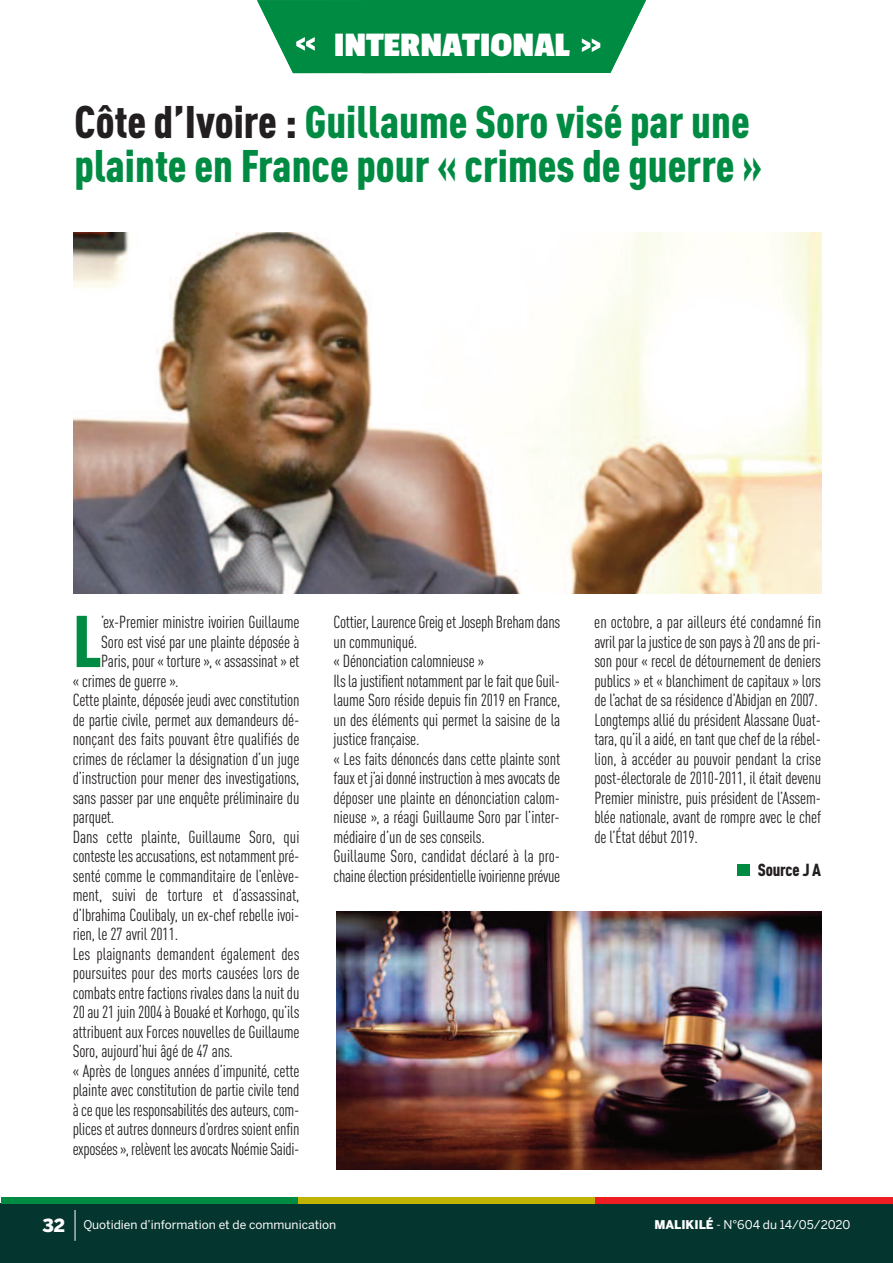
<style>
.page{position:relative;width:893px;height:1263px;background:#fff}
.page>*{position:absolute;margin:0;border:0;box-sizing:border-box;transform-origin:0 0}
.t1{font:900 condensed 72px "DIN Pro";color:#008b43}
.t2{font:900 condensed 45px/43.5px "DIN Pro";color:#008b43}
.t3{font:700 36px "Passion One";color:#fff}
.t4{font:condensed 17.25px/19.5px "DIN Pro";letter-spacing:-.01em;color:#231f20}
.t5{font:900 condensed 17.25px "DIN Pro";letter-spacing:-.01em;color:#231f20}
.t6{font:12px "Benton Sans";color:#fff}
.s1{color:#231f20}
.s2{font-weight:900;font-size:18px}
.s3{font-weight:900}
</style>
<div class="page">
<div style="left:1px;top:1203px;width:892px;height:60px;background:#05352f"></div>
<div style="left:1px;top:1197px;width:297px;height:6px;background:#008b43"></div>
<div style="left:298px;top:1197px;width:298px;height:6px;background:#c0b301"></div>
<div style="left:596px;top:1197px;width:297px;height:6px;background:#ee1d23"></div>
<hr style="left:75px;top:1210px;width:1px;height:31px;background:#fff">
<svg style="left:257px;top:0;width:389px;height:73px;background:#189655"></svg>
<div style="left:737px;top:864px;width:13px;height:11px;background:#008b43"></div>
<img style="left:73px;top:232px;width:748px;height:361px">
<img style="left:337px;top:911px;width:484px;height:258px">
<h3 class="t3" style="left:334px;top:26px;width:237px">INTERNATIONAL</h3>
<h2 class="t2" style="left:75px;top:104px;width:689px"><span class="s1">Côte d’Ivoire :</span> Guillaume Soro visé par une plainte en France pour « crimes de guerre »</h2>
<h1 class="t1" style="left:73px;top:616px;width:31px">L</h1>
<p class="t4" style="left:101px;top:614px;width:200px">’ex-Premier ministre ivoirien Guillaume</p>
<p class="t4" style="left:101px;top:633px;width:200px">Soro est visé par une plainte déposée à</p>
<p class="t4" style="left:101px;top:653px;width:200px">Paris, pour « torture », « assassinat » et</p>
<p class="t4" style="left:73px;top:672px;width:107px">« crimes de guerre ».</p>
<p class="t4" style="left:73px;top:692px;width:228px">Cette plainte, déposée jeudi avec constitution</p>
<p class="t4" style="left:73px;top:711px;width:228px">de partie civile, permet aux demandeurs dé-</p>
<p class="t4" style="left:73px;top:731px;width:228px">nonçant des faits pouvant être qualifiés de</p>
<p class="t4" style="left:73px;top:750px;width:228px">crimes de réclamer la désignation d’un juge</p>
<p class="t4" style="left:73px;top:770px;width:228px">d’instruction pour mener des investigations,</p>
<p class="t4" style="left:73px;top:789px;width:228px">sans passer par une enquête préliminaire du</p>
<p class="t4" style="left:73px;top:809px;width:43px">parquet.</p>
<p class="t4" style="left:73px;top:828px;width:228px">Dans cette plainte, Guillaume Soro, qui</p>
<p class="t4" style="left:73px;top:848px;width:228px">contestelesaccusations,estnotammentpré-</p>
<p class="t4" style="left:73px;top:867px;width:228px">senté comme le commanditaire de l’enlève-</p>
<p class="t4" style="left:73px;top:887px;width:228px">ment, suivi de torture et d’assassinat,</p>
<p class="t4" style="left:73px;top:906px;width:228px">d’Ibrahima Coulibaly, un ex-chef rebelle ivoi-</p>
<p class="t4" style="left:73px;top:926px;width:107px">rien, le 27 avril 2011.</p>
<p class="t4" style="left:73px;top:945px;width:228px">Les plaignants demandent également des</p>
<p class="t4" style="left:73px;top:965px;width:228px">poursuites pour des morts causées lors de</p>
<p class="t4" style="left:73px;top:984px;width:228px">combats entre factions rivales dans la nuit du</p>
<p class="t4" style="left:73px;top:1004px;width:228px">20au21juin2004à Bouakéet Korhogo,qu’ils</p>
<p class="t4" style="left:73px;top:1023px;width:228px">attribuent aux Forces nouvelles de Guillaume</p>
<p class="t4" style="left:73px;top:1043px;width:162px">Soro, aujourd’hui âgé de 47 ans.</p>
<p class="t4" style="left:73px;top:1062px;width:228px">« Après de longues années d’impunité, cette</p>
<p class="t4" style="left:73px;top:1082px;width:228px">plainte avec constitution de partie civile tend</p>
<p class="t4" style="left:73px;top:1101px;width:228px">àcequelesresponsabilitésdesauteurs,com-</p>
<p class="t4" style="left:73px;top:1121px;width:228px">plicesetautresdonneursd’ordressoientenfin</p>
<p class="t4" style="left:73px;top:1140px;width:228px">exposées», relèvent lesavocats NoémieSaidi-</p>
<p class="t4" style="left:333px;top:614px;width:228px">Cottier,Laurence GreigetJoseph Brehamdans un communiqué.<br>« Dénonciation calomnieuse » Ilslajustifientnotammentpar lefaitque Guil&shy;laume Soro réside depuis fin 2019 en France, un des éléments qui permet la saisine de la justice française.<br>« Les faits dénoncés dans cette plainte sont fauxet j’aidonnéinstructionàmesavocatsde déposer une plainte en dénonciation calom&shy;nieuse », a réagi Guillaume Soro par l’inter&shy;médiaire d’un de ses conseils.<br>Guillaume Soro, candidat déclaré à la pro&shy;chaineélectionprésidentielleivoirienneprévue</p>
<p class="t4" style="left:594px;top:614px;width:228px">en octobre, a par ailleurs été condamné fin avrilpar lajusticedesonpaysà20ansdepri&shy;son pour « recel de détournement de deniers publics » et « blanchiment de capitaux » lors de l’achat de sa résidence d’Abidjan en 2007.<br>Longtemps allié du président Alassane Ouat&shy;tara, qu’il a aidé, en tant que chef de la rébel&shy;lion, à accéder au pouvoir pendant la crise post-électorale de 2010-2011, il était devenu Premier ministre, puis président de l’Assem&shy;blée nationale, avant de rompre avec le chef de l’État début 2019.</p>
<p class="t5" style="left:758px;top:863px;width:65px">Source J A</p>
<p class="t6" style="left:43px;top:1218px;width:295px"><span class="s2">32</span> Quotidien d’information et de communication</p>
<p class="t6" style="left:654px;top:1218px;width:198px"><span class="s3">MALIKILÉ</span> - N°604 du 14/05/2020</p>
</div>
